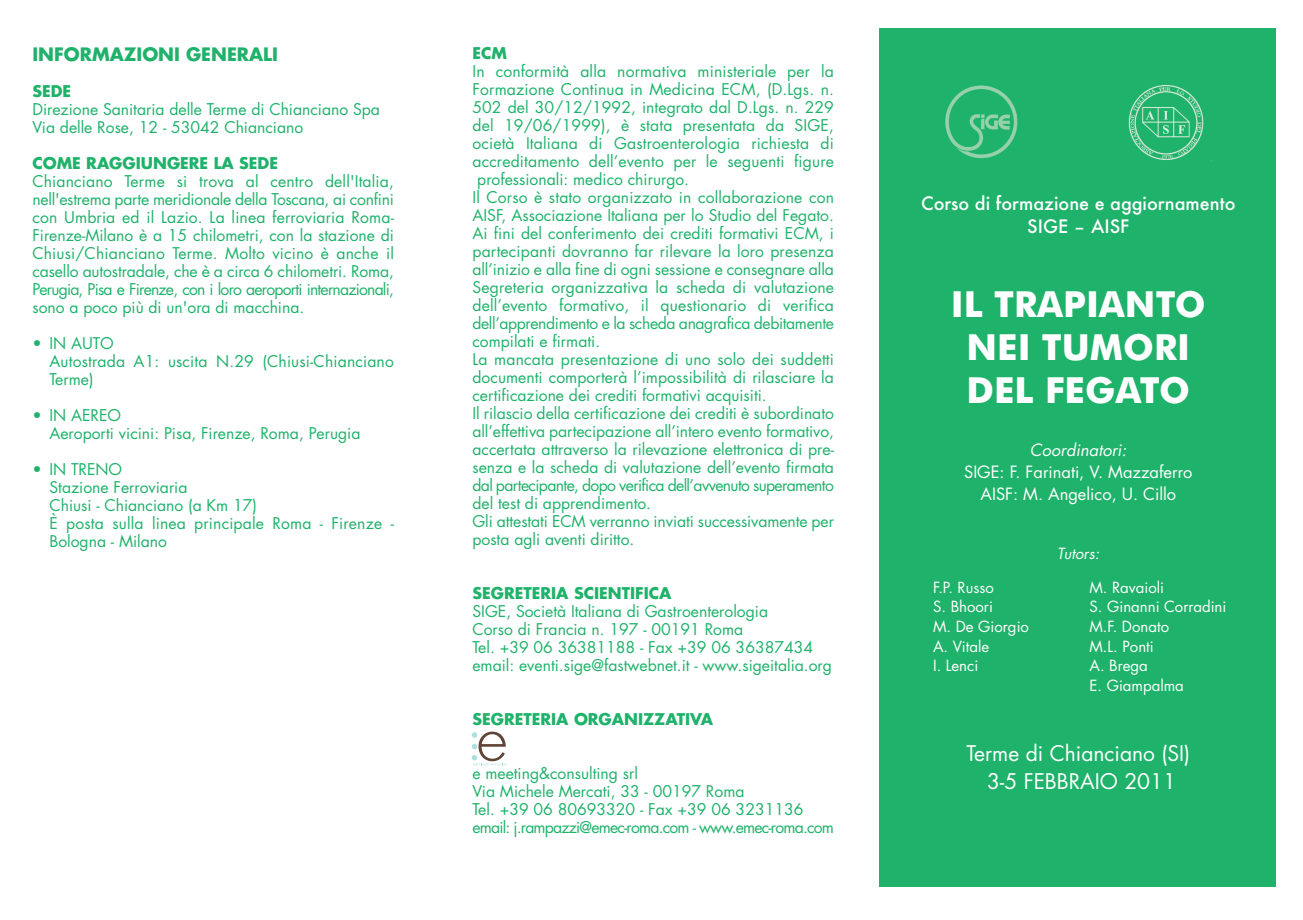
<style>
.page{position:relative;width:1303px;height:920px;background:#fff}
.page>*{position:absolute;margin:0;border:0;box-sizing:border-box;transform-origin:0 0}
.t1{font:36px/43.2px "Futura Md BT Bold";color:#fff;text-align:center}
.t2{font:21px/27.6px "Futura";color:#fff;text-align:center}
.t3{font:500 18px/23.5px "Futura";color:#fff;text-align:center}
.t4{font:700 18px "Futura";color:#1eb26a}
.t5{font:16.5px/21.6px "Futura";color:#fff;text-align:center}
.t6{font:italic 16.5px "Futura";letter-spacing:.005em;color:#fff}
.t7{font:15.75px/18px "Futura";color:#1eb26a}
.t8{font:700 15.75px "Futura";color:#1eb26a}
.t9{font:15.75px "Futura";letter-spacing:-.04em;color:#1eb26a}
.t10{font:15.75px "Futura";letter-spacing:-.025em;color:#1eb26a}
.t11{font:15px/19.6px "Futura";color:#fff}
.t12{font:italic 15px "Futura";color:#fff}
</style>
<div class="page">
<svg style="left:472px;top:732px;width:35px;height:33px"></svg>
<div style="left:879px;top:29px;width:397px;height:858px;background:#1eb26a"></div>
<img style="left:945px;top:85px;width:73px;height:74px">
<img style="left:1128px;top:85px;width:83px;height:76px">
<p class="t4" style="left:32px;top:46px;width:247px">INFORMAZIONI GENERALI</p>
<p class="t8" style="left:32px;top:84px;width:40px">SEDE</p>
<p class="t7" style="left:32px;top:101px;width:349px">Direzione Sanitaria delle Terme di Chianciano Spa<br>Via delle Rose, 12 - 53042 Chianciano</p>
<p class="t8" style="left:32px;top:156px;width:247px">COME RAGGIUNGERE LA SEDE</p>
<p class="t7" style="left:32px;top:173px;width:363px;text-align:justify">Chianciano Terme si trova al centro dell'Italia, nell'estrema parte meridionale della Toscana, ai confini con Umbria ed il Lazio. La linea ferroviaria Roma-Firenze-Milano è a 15 chilometri, con la stazione di Chiusi/Chianciano Terme. Molto vicino è anche il casello autostradale, che è a circa 6 chilometri. Roma, Perugia, Pisa e Firenze, con i loro aeroporti internazionali, sono a poco più di un'ora di macchina.</p>
<p class="t7" style="left:49px;top:335px;width:346px;text-indent:-17px">• IN AUTO<br>Autostrada A1: uscita N.29 (Chiusi-Chianciano<br>Terme)</p>
<p class="t7" style="left:49px;top:407px;width:312px;text-indent:-17px">• IN AEREO<br>Aeroporti vicini: Pisa, Firenze, Roma, Perugia</p>
<p class="t7" style="left:49px;top:461px;width:346px;text-indent:-17px">• IN TRENO<br>Stazione Ferroviaria<br>Chiusi - Chianciano (a Km 17)<br>È posta sulla linea principale Roma - Firenze -<br>Bologna - Milano</p>
<p class="t8" style="left:472px;top:46px;width:36px">ECM</p>
<p class="t7" style="left:472px;top:64px;width:363px">In conformità alla normativa ministeriale per la</p>
<p class="t7" style="left:472px;top:82px;width:363px">Formazione Continua in Medicina ECM, (D.Lgs. n.</p>
<p class="t7" style="left:472px;top:100px;width:363px">502 del 30/12/1992, integrato dal D.Lgs. n. 229</p>
<p class="t7" style="left:472px;top:118px;width:363px">del 19/06/1999), è stata presentata da SIGE,</p>
<p class="t7" style="left:472px;top:136px;width:363px">ocietà Italiana di Gastroenterologia richiesta di</p>
<p class="t7" style="left:472px;top:154px;width:363px">accreditamento dell’evento per le seguenti figure</p>
<p class="t7" style="left:477px;top:172px;width:213px">professionali: medico chirurgo.</p>
<p class="t7" style="left:472px;top:190px;width:363px">Il Corso è stato organizzato in collaborazione con</p>
<p class="t7" style="left:472px;top:208px;width:363px">AISF, Associazione Italiana per lo Studio del Fegato.</p>
<p class="t7" style="left:472px;top:226px;width:363px">Ai fini del conferimento dei crediti formativi ECM, i</p>
<p class="t7" style="left:472px;top:244px;width:363px">partecipanti dovranno far rilevare la loro presenza</p>
<p class="t7" style="left:472px;top:262px;width:363px">all’inizio e alla fine di ogni sessione e consegnare alla</p>
<p class="t7" style="left:472px;top:280px;width:363px">Segreteria organizzativa la scheda di valutazione</p>
<p class="t7" style="left:472px;top:298px;width:363px">dell’evento formativo, il questionario di verifica</p>
<p class="t10" style="left:472px;top:316px;width:363px">dell’apprendimento e la scheda anagrafica debitamente</p>
<p class="t7" style="left:472px;top:334px;width:129px">compilati e firmati.</p>
<p class="t7" style="left:472px;top:352px;width:363px">La mancata presentazione di uno solo dei suddetti</p>
<p class="t7" style="left:472px;top:370px;width:363px">documenti comporterà l’impossibilità di rilasciare la</p>
<p class="t7" style="left:472px;top:388px;width:296px">certificazione dei crediti formativi acquisiti.</p>
<p class="t7" style="left:472px;top:406px;width:363px">Il rilascio della certificazione dei crediti è subordinato</p>
<p class="t7" style="left:472px;top:424px;width:363px">all’effettiva partecipazione all’intero evento formativo,</p>
<p class="t7" style="left:472px;top:442px;width:363px">accertata attraverso la rilevazione elettronica di pre-</p>
<p class="t7" style="left:472px;top:460px;width:363px">senza e la scheda di valutazione dell’evento firmata</p>
<p class="t9" style="left:472px;top:478px;width:363px">dal partecipante, dopo verifica dell’avvenuto superamento</p>
<p class="t7" style="left:472px;top:496px;width:180px">del test di apprendimento.</p>
<p class="t7" style="left:472px;top:514px;width:363px">Gli attestati ECM verranno inviati successivamente per</p>
<p class="t7" style="left:472px;top:532px;width:163px">posta agli aventi diritto.</p>
<p class="t8" style="left:472px;top:586px;width:201px">SEGRETERIA SCIENTIFICA</p>
<p class="t7" style="left:472px;top:604px;width:361px">SIGE, Società Italiana di Gastroenterologia<br>Corso di Francia n. 197 - 00191 Roma<br>Tel. +39 06 36381188 - Fax +39 06 36387434 email: eventi.sige@fastwebnet.it - www.sigeitalia.org</p>
<p class="t8" style="left:472px;top:712px;width:242px">SEGRETERIA ORGANIZZATIVA</p>
<p class="t7" style="left:472px;top:766px;width:363px">e meeting&amp;consulting srl<br>Via Michele Mercati, 33 - 00197 Roma<br>Tel. +39 06 80693320 - Fax +39 06 3231136 email: j.rampazzi@emec-roma.com - www.emec-roma.com</p>
<p class="t3" style="left:921px;top:192px;width:316px">Corso di formazione e aggiornamento<br>SIGE – AISF</p>
<h1 class="t1" style="left:951px;top:283px;width:256px">IL TRAPIANTO<br>NEI TUMORI<br>DEL FEGATO</h1>
<p class="t6" style="left:1030px;top:443px;width:98px">Coordinatori:</p>
<p class="t5" style="left:964px;top:462px;width:230px">SIGE: F. Farinati, V. Mazzaferro<br>AISF: M. Angelico, U. Cillo</p>
<p class="t12" style="left:1057px;top:547px;width:44px">Tutors:</p>
<p class="t11" style="left:933px;top:579px;width:97px">F.P. Russo<br>S. Bhoori<br>M. De Giorgio<br>A. Vitale<br>I. Lenci</p>
<p class="t11" style="left:1089px;top:579px;width:138px">M. Ravaioli<br>S. Ginanni Corradini<br>M.F. Donato<br>M.L. Ponti<br>A. Brega<br>E. Giampalma</p>
<h2 class="t2" style="left:966px;top:742px;width:225px">Terme di Chianciano (SI)<br>3-5 FEBBRAIO 2011</h2>
</div>
